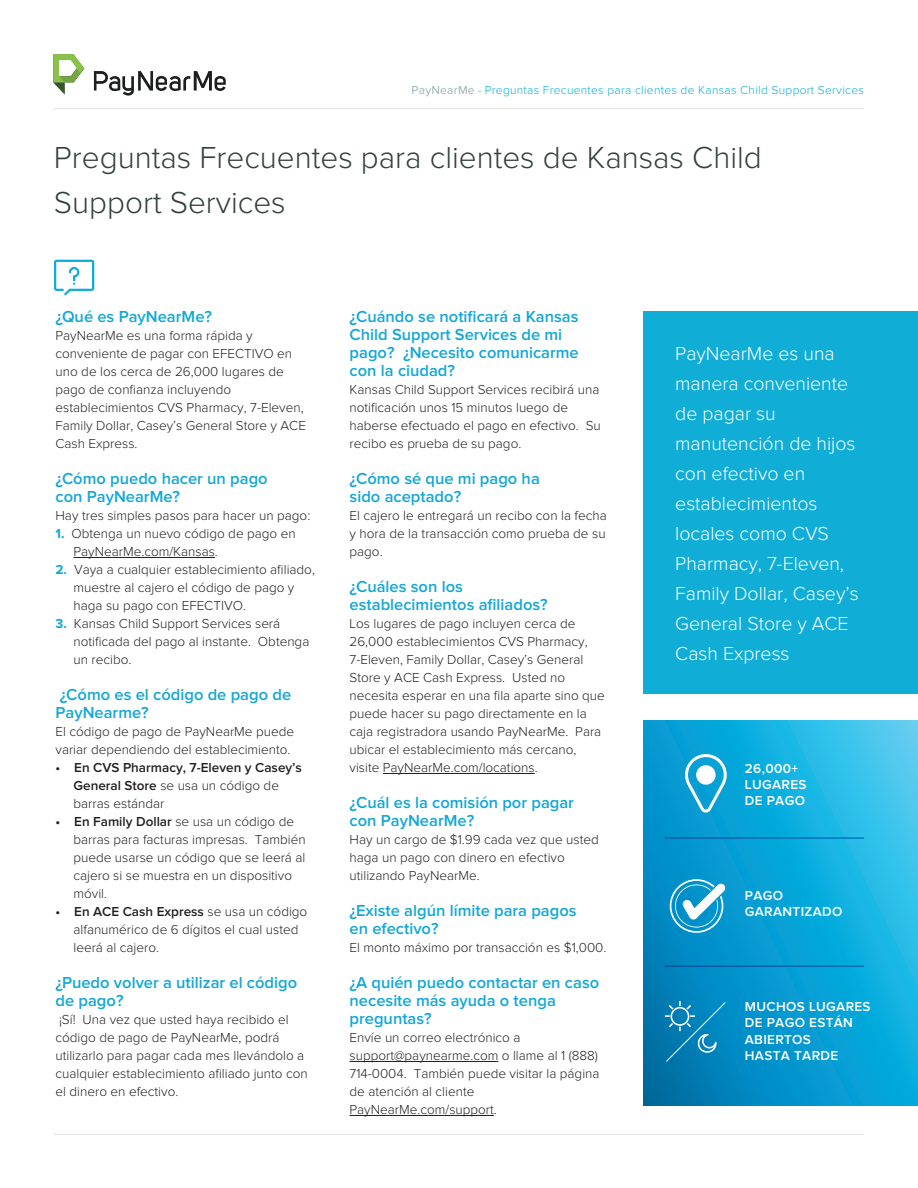
<style>
.page{position:relative;width:918px;height:1188px;background:#fff}
.page>*{position:absolute;margin:0;border:0;box-sizing:border-box;transform-origin:0 0}
.t1{font:300 31.5px/45px "Proxima Nova";color:#33403d}
.t2{font:300 19.5px/30px "Proxima Nova";color:#fff}
.t3{font:600 16.5px/18px "Proxima Nova";color:#14a7d5}
.t4{font:300 13.5px/18px "Proxima Nova";color:#231f20}
.t5{font:600 13.5px/16.2px "Proxima Nova";letter-spacing:.025em;color:#fff}
.t6{font:600 13.5px/18px "Proxima Nova";color:#231f20}
.t7{font:300 12px "Proxima Nova";letter-spacing:.025em;color:#10aed7}
.s1{font-weight:400;color:#9fb0b3}
.s2{font-weight:700;color:#14a7d5}
.s3{font-weight:300}
.s4{font-weight:600}
</style>
<div class="page">
<svg style="left:644px;top:721px;width:274px;height:384px;background:#0fa4d6"></svg>
<div style="left:644px;top:311px;width:274px;height:383px;background:#10aed7"></div>
<hr style="left:665px;top:966px;width:199px;height:1px;background:#00a6d3">
<hr style="left:665px;top:837px;width:199px;height:2px;background:#00a6d3">
<hr style="left:54px;top:108px;width:810px;height:1px;background:#e0e1e0">
<hr style="left:54px;top:1134px;width:810px;height:1px;background:#e0e1e0">
<hr style="left:383px;top:773px;width:152px;height:1px;background:#231f20">
<hr style="left:350px;top:1061px;width:148px;height:1px;background:#231f20">
<hr style="left:350px;top:1115px;width:144px;height:1px;background:#231f20">
<hr style="left:74px;top:557px;width:141px;height:1px;background:#231f20">
<svg style="left:53px;top:54px;width:31px;height:41px"></svg>
<svg style="left:94px;top:71px;width:132px;height:25px"></svg>
<svg style="left:54px;top:260px;width:40px;height:35px"></svg>
<svg style="left:665px;top:1001px;width:61px;height:61px;background:#178bbf"></svg>
<svg style="left:670px;top:879px;width:56px;height:54px"></svg>
<svg style="left:684px;top:753px;width:44px;height:63px;background:#32b0dc"></svg>
<div style="left:697px;top:766px;width:18px;height:18px;background:#fff;border-radius:50%"></div>
<div style="left:696px;top:765px;width:20px;height:20px;border:2px solid #fff;border-radius:50%"></div>
<p class="t7" style="left:412px;top:85px;width:454px"><span class="s1">PayNearMe -</span> Preguntas Frecuentes para clientes de Kansas Child Support Services</p>
<h1 class="t1" style="left:54px;top:137px;width:709px">Preguntas Frecuentes para clientes de Kansas Child<br>Support Services</h1>
<p class="t3" style="left:56px;top:308px;width:158px">¿Qué es PayNearMe?</p>
<p class="t4" style="left:56px;top:327px;width:252px">PayNearMe es una forma rápida y conveniente de pagar con EFECTIVO en uno de los cerca de 26,000 lugares de pago de confianza incluyendo establecimientos CVS Pharmacy, 7-Eleven, Family Dollar, Casey’s General Store y ACE Cash Express.</p>
<p class="t3" style="left:56px;top:470px;width:214px">¿Cómo puedo hacer un pago con PayNearMe?</p>
<p class="t4" style="left:56px;top:507px;width:256px">Hay tres simples pasos para hacer un pago:</p>
<p class="t4" style="left:74px;top:525px;width:224px;text-indent:-18px"><span class="s2">1.</span> Obtenga un nuevo código de pago en<br>PayNearMe.com/Kansas.</p>
<p class="t4" style="left:74px;top:561px;width:243px;text-indent:-18px"><span class="s2">2.</span> Vaya a cualquier establecimiento afiliado, muestre al cajero el código de pago y haga su pago con EFECTIVO.</p>
<p class="t4" style="left:74px;top:615px;width:237px;text-indent:-18px"><span class="s2">3.</span> Kansas Child Support Services será notificada del pago al instante. Obtenga un recibo.</p>
<p class="t3" style="left:56px;top:686px;width:237px">¿Cómo es el código de pago de<br>PayNearme?</p>
<p class="t4" style="left:56px;top:723px;width:240px">El código de pago de PayNearMe puede variar dependiendo del establecimiento.</p>
<p class="t6" style="left:74px;top:759px;width:230px;text-indent:-18px">• En CVS Pharmacy, 7-Eleven y Casey’s<br>General Store <span class="s3">se usa un código de barras estándar</span></p>
<p class="t4" style="left:74px;top:813px;width:234px;text-indent:-18px"><span class="s4">• En Family Dollar</span> se usa un código de barras para facturas impresas. También puede usarse un código que se leerá al cajero si se muestra en un dispositivo móvil.</p>
<p class="t4" style="left:74px;top:903px;width:235px;text-indent:-18px"><span class="s4">• En ACE Cash Express</span> se usa un código alfanumérico de 6 dígitos el cual usted leerá al cajero.</p>
<p class="t3" style="left:56px;top:974px;width:243px">¿Puedo volver a utilizar el código de pago?</p>
<p class="t4" style="left:56px;top:1011px;width:254px">¡Sí! Una vez que usted haya recibido el código de pago de PayNearMe, podrá utilizarlo para pagar cada mes llevándolo a cualquier establecimiento afiliado junto con el dinero en efectivo.</p>
<p class="t3" style="left:350px;top:308px;width:231px">¿Cuándo se notificará a Kansas<br>Child Support Services de mi pago? ¿Necesito comunicarme con la ciudad?</p>
<p class="t4" style="left:350px;top:381px;width:253px">Kansas Child Support Services recibirá una notificación unos 15 minutos luego de haberse efectuado el pago en efectivo. Su recibo es prueba de su pago.</p>
<p class="t3" style="left:350px;top:470px;width:192px">¿Cómo sé que mi pago ha sido aceptado?</p>
<p class="t4" style="left:350px;top:507px;width:259px;text-align:justify">El cajero le entregará un recibo con la fecha y hora de la transacción como prueba de su pago.</p>
<p class="t3" style="left:350px;top:578px;width:200px">¿Cuáles son los establecimientos afiliados?</p>
<p class="t4" style="left:350px;top:615px;width:257px">Los lugares de pago incluyen cerca de 26,000 establecimientos CVS Pharmacy, 7-Eleven, Family Dollar, Casey’s General Store y ACE Cash Express. Usted no necesita esperar en una fila aparte sino que puede hacer su pago directamente en la caja registradora usando PayNearMe. Para ubicar el establecimiento más cercano, visite PayNearMe.com/locations.</p>
<p class="t3" style="left:350px;top:794px;width:226px">¿Cuál es la comisión por pagar con PayNearMe?</p>
<p class="t4" style="left:350px;top:831px;width:251px">Hay un cargo de $1.99 cada vez que usted haga un pago con dinero en efectivo utilizando PayNearMe.</p>
<p class="t3" style="left:350px;top:902px;width:229px">¿Existe algún límite para pagos en efectivo?</p>
<p class="t4" style="left:350px;top:939px;width:258px">El monto máximo por transacción es $1,000.</p>
<p class="t3" style="left:350px;top:974px;width:251px">¿A quién puedo contactar en caso necesite más ayuda o tenga preguntas?</p>
<p class="t4" style="left:350px;top:1029px;width:251px">Envíe un correo electrónico a support@paynearme.com o llame al 1 (888)<br>714-0004. También puede visitar la página de atención al cliente<br>PayNearMe.com/support.</p>
<h2 class="t2" style="left:675px;top:340px;width:185px">PayNearMe es una manera conveniente de pagar su manutención de hijos con efectivo en establecimientos locales como CVS<br>Pharmacy, 7-Eleven,<br>Family Dollar, Casey’s<br>General Store y ACE<br>Cash Express</h2>
<p class="t5" style="left:745px;top:761px;width:63px">26,000+<br>LUGARES<br>DE PAGO</p>
<p class="t5" style="left:745px;top:888px;width:99px">PAGO<br>GARANTIZADO</p>
<p class="t5" style="left:745px;top:999px;width:127px">MUCHOS LUGARES<br>DE PAGO ESTÁN<br>ABIERTOS<br>HASTA TARDE</p>
</div>
